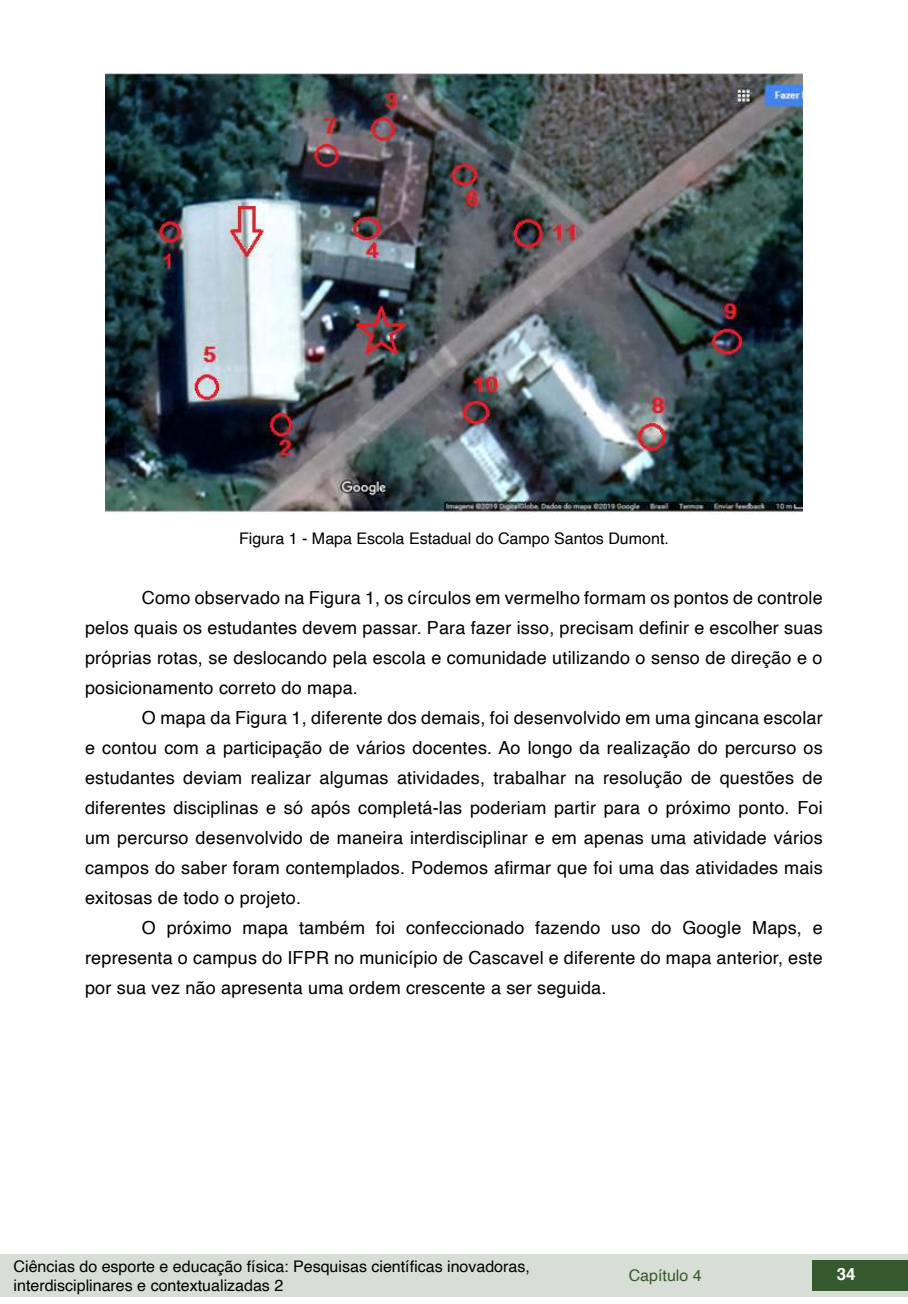
<style>
.page{position:relative;width:908px;height:1304px;background:#fff}
.page>*{position:absolute;margin:0;border:0;box-sizing:border-box;transform-origin:0 0}
.t1{font:18px/30px "Helvetica";letter-spacing:.01em;color:#000;text-align:justify}
.t2{font:700 16.8px "Helvetica";color:#fff}
.t3{font:16px/18.2px "Helvetica";color:#000}
.t4{font:16px "Helvetica";color:#36592e}
</style>
<div class="page">
<div style="left:0;top:1254px;width:906px;height:43px;background:#d7ded5"></div>
<div style="left:812px;top:1261px;width:95px;height:30px;background:#36592e"></div>
<img style="left:106px;top:74px;width:695px;height:439px">
<p class="t3" style="left:239px;top:529px;width:431px">Figura 1 - Mapa Escola Estadual do Campo Santos Dumont.</p>
<p class="t1" style="left:85px;top:583px;width:738px;text-indent:57px">Como observado na Figura 1, os círculos em vermelho formam os pontos de controle pelos quais os estudantes devem passar. Para fazer isso, precisam definir e escolher suas próprias rotas, se deslocando pela escola e comunidade utilizando o senso de direção e o posicionamento correto do mapa.</p>
<p class="t1" style="left:85px;top:703px;width:738px;text-indent:57px">O mapa da Figura 1, diferente dos demais, foi desenvolvido em uma gincana escolar e contou com a participação de vários docentes. Ao longo da realização do percurso os estudantes deviam realizar algumas atividades, trabalhar na resolução de questões de diferentes disciplinas e só após completá-las poderiam partir para o próximo ponto. Foi um percurso desenvolvido de maneira interdisciplinar e em apenas uma atividade vários campos do saber foram contemplados. Podemos afirmar que foi uma das atividades mais exitosas de todo o projeto.</p>
<p class="t1" style="left:85px;top:913px;width:738px;text-indent:57px">O próximo mapa também foi confeccionado fazendo uso do Google Maps, e representa o campus do IFPR no município de Cascavel e diferente do mapa anterior, este por sua vez não apresenta uma ordem crescente a ser seguida.</p>
<p class="t3" style="left:14px;top:1258px;width:517px">Ciências do esporte e educação física: Pesquisas científicas inovadoras, interdisciplinares e contextualizadas 2</p>
<p class="t4" style="left:628px;top:1263px;width:74px">Capítulo 4</p>
<p class="t2" style="left:836px;top:1261px;width:20px">34</p>
</div>
